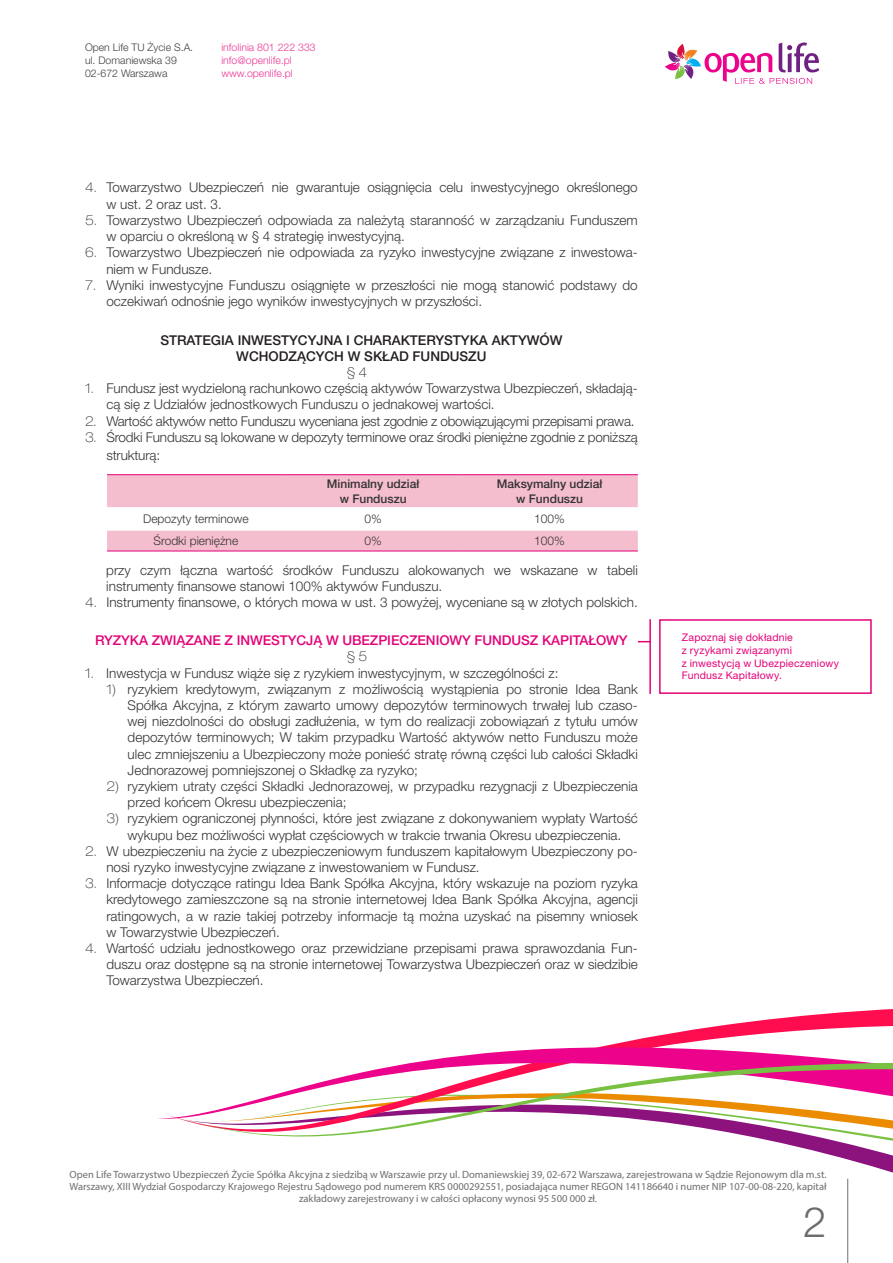
<style>
.page{position:relative;width:893px;height:1263px;background:#fff}
.page>*{position:absolute;margin:0;border:0;box-sizing:border-box;transform-origin:0 0}
.t1{font:300 42px "Helvetica Neue LT Pro";color:#6c6d70}
.Punkt{font:300 13.5px/16.2px "Helvetica Neue LT Pro";color:#333}
.Punkt-2{font:300 13.5px "Helvetica Neue LT Pro";letter-spacing:-.02em;color:#333}
.Paragraf_tytuł{font:500 13.5px "Helvetica Neue LT Pro";color:#231f20}
.Paragraf_tytuł-2{font:500 13.5px "Helvetica Neue LT Pro";letter-spacing:-.005em;color:#e40278}
.t2{font:100 expanded 13.5px "Helvetica Neue LT Pro";color:#333}
.t3{font:500 12px/14.4px "Helvetica Neue LT Pro";color:#333;text-align:center}
.t4{font:300 12px "Helvetica Neue LT Pro";color:#333}
.t5{font:10.5px/12px "Myriad Pro";color:#6c6d70;text-align:center}
.t6{font:10.5px/12.6px "Helvetica Neue LT Pro";letter-spacing:.015em;color:#e40278}
.t7{font:300 10.5px/12.6px "Helvetica Neue LT Pro";color:#3e3e3f}
.t8{font:300 10.5px/12.6px "Helvetica Neue LT Pro";color:#ed3896}
.s1{font-weight:100;font-stretch:expanded}
</style>
<div class="page">
<hr style="left:847px;top:1179px;width:1px;height:84px;background:#6c6d70">
<svg style="left:827px;top:1154px;width:66px;height:75px"></svg>
<svg style="left:763px;top:1139px;width:130px;height:15px"></svg>
<svg style="left:604px;top:1009px;width:289px;height:37px"></svg>
<svg style="left:158px;top:1046px;width:695px;height:73px"></svg>
<svg style="left:173px;top:1061px;width:720px;height:78px"></svg>
<svg style="left:665px;top:42px;width:154px;height:42px"></svg>
<svg style="left:107px;top:475px;width:531px;height:76px"></svg>
<hr style="left:107px;top:474px;width:178px;height:1px;background:#e40278">
<hr style="left:285px;top:474px;width:176px;height:1px;background:#e40278">
<hr style="left:461px;top:474px;width:177px;height:1px;background:#e40278">
<hr style="left:107px;top:551px;width:178px;height:1px;background:#e40278">
<hr style="left:285px;top:551px;width:176px;height:1px;background:#e40278">
<hr style="left:461px;top:551px;width:177px;height:1px;background:#e40278">
<div style="left:659px;top:619px;width:213px;height:75px;border:2px solid #e40278"></div>
<hr style="left:649px;top:619px;width:2px;height:75px;background:#e40278">
<p class="t7" style="left:85px;top:41px;width:110px">Open Life TU Życie S.A. ul. Domaniewska 39<br>02-672 Warszawa</p>
<p class="t8" style="left:221px;top:41px;width:96px">infolinia 801 222 333 info@openlife.pl www.openlife.pl</p>
<p class="Punkt" style="left:106px;top:179px;width:533px;text-indent:-21px"><span class="s1">4.</span> Towarzystwo Ubezpieczeń nie gwarantuje osiągnięcia celu inwestycyjnego określonego w ust. 2 oraz ust. 3.</p>
<p class="Punkt" style="left:106px;top:212px;width:533px;text-indent:-21px"><span class="s1">5.</span> Towarzystwo Ubezpieczeń odpowiada za należytą staranność w zarządzaniu Funduszem w oparciu o określoną w § 4 strategię inwestycyjną.</p>
<p class="Punkt" style="left:106px;top:244px;width:533px;text-indent:-21px"><span class="s1">6.</span> Towarzystwo Ubezpieczeń nie odpowiada za ryzyko inwestycyjne związane z inwestowa&shy;niem w Fundusze.</p>
<p class="Punkt" style="left:106px;top:276px;width:533px;text-indent:-21px"><span class="s1">7.</span> Wyniki inwestycyjne Funduszu osiągnięte w przeszłości nie mogą stanowić podstawy do oczekiwań odnośnie jego wyników inwestycyjnych w przyszłości.</p>
<p class="Paragraf_tytuł" style="left:160px;top:332px;width:404px">STRATEGIA INWESTYCYJNA I CHARAKTERYSTYKA AKTYWÓW</p>
<p class="Paragraf_tytuł" style="left:236px;top:348px;width:252px">WCHODZĄCYCH W SKŁAD FUNDUSZU</p>
<p class="t2" style="left:347px;top:364px;width:22px">§ 4</p>
<p class="Punkt" style="left:106px;top:380px;width:533px;text-indent:-21px"><span class="s1">1.</span> Fundusz jest wydzieloną rachunkowo częścią aktywów Towarzystwa Ubezpieczeń, składają&shy;cą się z Udziałów jednostkowych Funduszu o jednakowej wartości.</p>
<p class="Punkt-2" style="left:85px;top:413px;width:551px"><span class="s1">2.</span> Wartość aktywów netto Funduszu wyceniana jest zgodnie z obowiązującymi przepisami prawa.</p>
<p class="Punkt" style="left:106px;top:428px;width:533px;line-height:18px;text-indent:-21px"><span class="s1">3.</span> Środki Funduszu są lokowane w depozyty terminowe oraz środki pieniężne zgodnie z poniższą strukturą:</p>
<p class="t3" style="left:327px;top:477px;width:94px">Minimalny udział w Funduszu</p>
<p class="t3" style="left:497px;top:477px;width:107px">Maksymalny udział w Funduszu</p>
<p class="t4" style="left:143px;top:512px;width:107px">Depozyty terminowe</p>
<p class="t4" style="left:364px;top:512px;width:19px">0%</p>
<p class="t4" style="left:534px;top:512px;width:32px">100%</p>
<p class="t4" style="left:154px;top:533px;width:86px">Środki pieniężne</p>
<p class="t4" style="left:364px;top:533px;width:19px">0%</p>
<p class="t4" style="left:534px;top:533px;width:32px">100%</p>
<p class="Punkt" style="left:106px;top:562px;width:533px">przy czym łączna wartość środków Funduszu alokowanych we wskazane w tabeli instrumenty finansowe stanowi 100% aktywów Funduszu.</p>
<p class="Punkt" style="left:85px;top:594px;width:554px"><span class="s1">4.</span> Instrumenty finansowe, o których mowa w ust. 3 powyżej, wyceniane są w złotych polskich.</p>
<p class="Paragraf_tytuł-2" style="left:95px;top:632px;width:534px">RYZYKA ZWIĄZANE Z INWESTYCJĄ W UBEZPIECZENIOWY FUNDUSZ KAPITAŁOWY</p>
<p class="t2" style="left:347px;top:648px;width:22px">§ 5</p>
<p class="Punkt" style="left:85px;top:664px;width:475px"><span class="s1">1.</span> Inwestycja w Fundusz wiąże się z ryzykiem inwestycyjnym, w szczególności z:</p>
<p class="Punkt" style="left:128px;top:680px;width:512px;text-align:justify;text-indent:-21px"><span class="s1">1)</span> ryzykiem kredytowym, związanym z możliwością wystąpienia po stronie Idea Bank Spółka Akcyjna, z którym zawarto umowy depozytów terminowych trwałej lub czaso&shy;wej niezdolności do obsługi zadłużenia, w tym do realizacji zobowiązań z tytułu umów depozytów terminowych; W takim przypadku Wartość aktywów netto Funduszu może ulec zmniejszeniu a Ubezpieczony może ponieść stratę równą części lub całości Składki Jednorazowej pomniejszonej o Składkę za ryzyko;</p>
<p class="Punkt" style="left:128px;top:778px;width:512px;text-indent:-21px"><span class="s1">2)</span> ryzykiem utraty części Składki Jednorazowej, w przypadku rezygnacji z Ubezpieczenia przed końcem Okresu ubezpieczenia;</p>
<p class="Punkt" style="left:106px;top:810px;width:533px;text-align:center"><span class="s1">3)</span> ryzykiem ograniczonej płynności, które jest związane z dokonywaniem wypłaty Wartość wykupu bez możliwości wypłat częściowych w trakcie trwania Okresu ubezpieczenia.</p>
<p class="Punkt" style="left:106px;top:842px;width:533px;text-indent:-21px"><span class="s1">2.</span> W ubezpieczeniu na życie z ubezpieczeniowym funduszem kapitałowym Ubezpieczony po&shy;nosi ryzyko inwestycyjne związane z inwestowaniem w Fundusz.</p>
<p class="Punkt" style="left:106px;top:875px;width:533px;text-align:justify;text-indent:-21px"><span class="s1">3.</span> Informacje dotyczące ratingu Idea Bank Spółka Akcyjna, który wskazuje na poziom ryzyka kredytowego zamieszczone są na stronie internetowej Idea Bank Spółka Akcyjna, agencji ratingowych, a w razie takiej potrzeby informacje tą można uzyskać na pisemny wniosek w Towarzystwie Ubezpieczeń.</p>
<p class="Punkt" style="left:106px;top:940px;width:533px;text-align:justify;text-indent:-21px"><span class="s1">4.</span> Wartość udziału jednostkowego oraz przewidziane przepisami prawa sprawozdania Fun&shy;duszu oraz dostępne są na stronie internetowej Towarzystwa Ubezpieczeń oraz w siedzibie Towarzystwa Ubezpieczeń.</p>
<p class="t6" style="left:682px;top:631px;width:159px">Zapoznaj się dokładnie<br>z ryzykami związanymi<br>z inwestycją w Ubezpieczeniowy<br>Fundusz Kapitałowy.</p>
<p class="t5" style="left:70px;top:1168px;width:759px">Open Life Towarzystwo Ubezpieczeń Życie Spółka Akcyjna z siedzibą w Warszawie przy ul. Domaniewskiej 39, 02-672 Warszawa, zarejestrowana w Sądzie Rejonowym dla m.st.<br>Warszawy, XIII Wydział Gospodarczy Krajowego Rejestru Sądowego pod numerem KRS 0000292551, posiadająca numer REGON 141186640 i numer NIP 107-00-08-220, kapitał zakładowy zarejestrowany i w całości opłacony wynosi 95 500 000 zł.</p>
<p class="t1" style="left:803px;top:1196px;width:25px">2</p>
</div>
